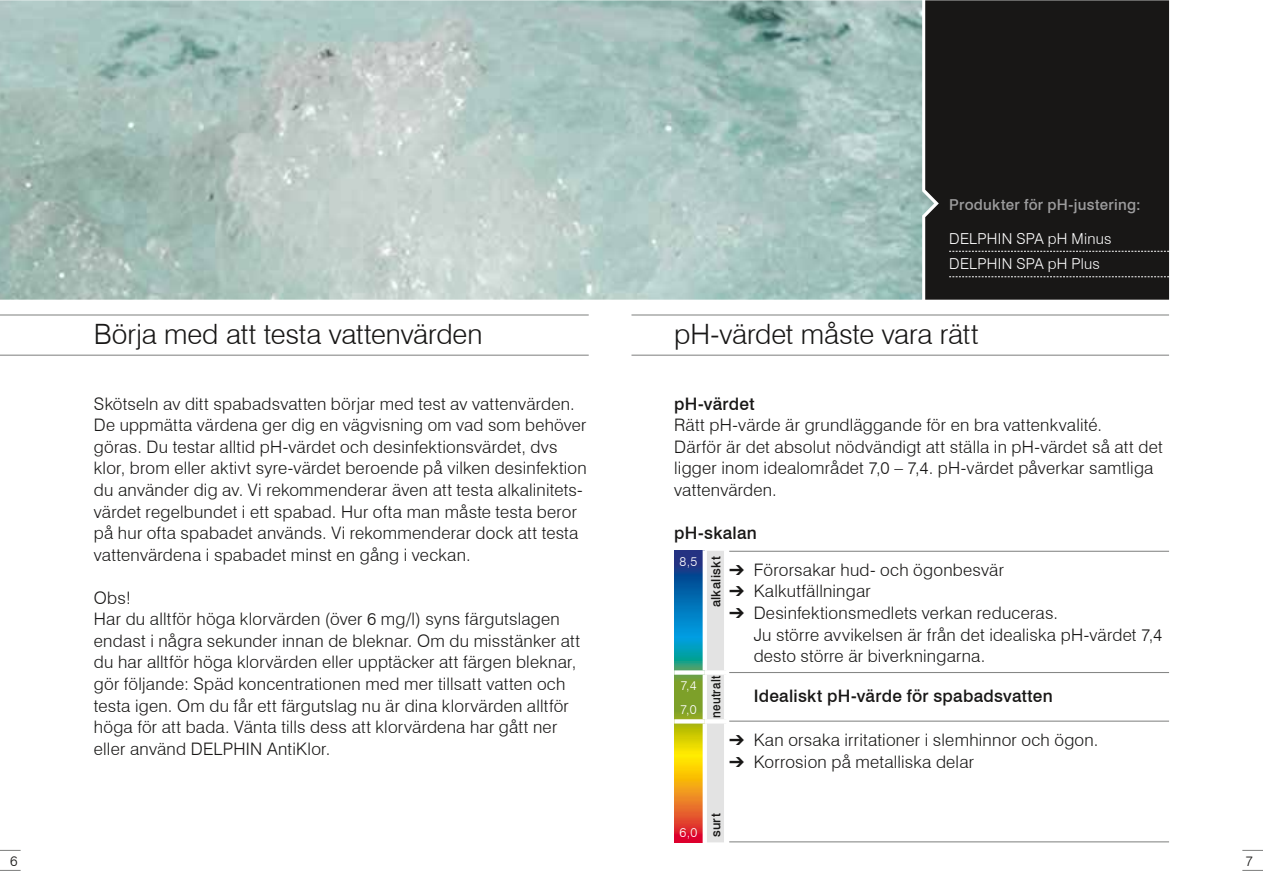
<style>
.page{position:relative;width:1263px;height:893px;background:#fff}
.page>*{position:absolute;margin:0;border:0;box-sizing:border-box;transform-origin:0 0}
.t1{font:300 28.05px "Swiss 721 BT";letter-spacing:-.005em;color:#181716}
.t2{font:300 17.25px/21.6px "Swiss 721 BT";letter-spacing:.015em;color:#181716}
.t3{font:500 17.25px "Swiss 721 BT";letter-spacing:.015em;color:#181716}
.t4{font:300 15.15px/25.5px "Swiss 721 BT";letter-spacing:.02em;color:#fff}
.t5{font:500 15.15px "Swiss 721 BT";letter-spacing:.02em;color:#9c9c9d}
.t6{font:300 13.95px "Swiss 721 BT";color:#181716}
.t7{font:500 12.9px "Swiss 721 BT";letter-spacing:.025em;color:#181716}
.t8{font:300 12.9px/24.6px "Swiss 721 BT";color:#fff}
.t9{font:500 12.9px "Swiss 721 BT";letter-spacing:.025em;color:#181716;scale:.9 1}
</style>
<div class="page">
<svg style="left:0;top:850px;width:21px;height:1px"></svg>
<svg style="left:0;top:870px;width:21px;height:1px"></svg>
<svg style="left:1242px;top:850px;width:21px;height:1px"></svg>
<svg style="left:1242px;top:870px;width:21px;height:1px"></svg>
<hr style="left:0;top:314px;width:589px;height:2px;background:#868786">
<hr style="left:0;top:355px;width:589px;height:1px;background:#868786">
<hr style="left:631px;top:314px;width:538px;height:2px;background:#868786">
<hr style="left:631px;top:355px;width:538px;height:1px;background:#868786">
<div style="left:934px;top:0;width:235px;height:300px;background:#181716"></div>
<svg style="left:949px;top:251px;width:220px;height:1px"></svg>
<svg style="left:949px;top:276px;width:220px;height:1px"></svg>
<img style="left:0;top:0;width:934px;height:300px">
<svg style="left:674px;top:551px;width:29px;height:291px;background:#7b8a59"></svg>
<div style="left:674px;top:670px;width:31px;height:5px;background:#fff"></div>
<svg style="left:674px;top:719px;width:29px;height:4px"></svg>
<svg style="left:703px;top:551px;width:21px;height:292px"></svg>
<hr style="left:729px;top:551px;width:440px;height:1px;background:#868786">
<hr style="left:729px;top:672px;width:440px;height:1px;background:#868786">
<hr style="left:729px;top:721px;width:440px;height:1px;background:#868786">
<hr style="left:729px;top:841px;width:440px;height:1px;background:#868786">
<p class="t5" style="left:949px;top:195px;width:193px">Produkter för pH-justering:</p>
<p class="t4" style="left:949px;top:225px;width:164px">DELPHIN SPA pH Minus<br>DELPHIN SPA pH Plus</p>
<h1 class="t1" style="left:94px;top:317px;width:390px">Börja med att testa vattenvärden</h1>
<h1 class="t1" style="left:674px;top:317px;width:306px">pH-värdet måste vara rätt</h1>
<p class="t2" style="left:94px;top:393px;width:494px">Skötseln av ditt spabadsvatten börjar med test av vattenvärden.<br>De uppmätta värdena ger dig en vägvisning om vad som behöver göras. Du testar alltid pH-värdet och desinfektionsvärdet, dvs klor, brom eller aktivt syre-värdet beroende på vilken desinfektion du använder dig av. Vi rekommenderar även att testa alkalinitets&shy;värdet regelbundet i ett spabad. Hur ofta man måste testa beror på hur ofta spabadet används. Vi rekommenderar dock att testa vattenvärdena i spabadet minst en gång i veckan.</p>
<p class="t2" style="left:94px;top:587px;width:488px">Obs!<br>Har du alltför höga klorvärden (över 6 mg/l) syns färgutslagen endast i några sekunder innan de bleknar. Om du misstänker att du har alltför höga klorvärden eller upptäcker att färgen bleknar, gör följande: Späd koncentrationen med mer tillsatt vatten och testa igen. Om du får ett färgutslag nu är dina klorvärden alltför höga för att bada. Vänta tills dess att klorvärdena har gått ner eller använd DELPHIN AntiKlor.</p>
<p class="t3" style="left:674px;top:393px;width:82px">pH-värdet</p>
<p class="t2" style="left:674px;top:414px;width:490px">Rätt pH-värde är grundläggande för en bra vattenkvalité.<br>Därför är det absolut nödvändigt att ställa in pH-värdet så att det ligger inom idealområdet 7,0 – 7,4. pH-värdet påverkar samtliga vattenvärden.</p>
<p class="t3" style="left:674px;top:522px;width:84px">pH-skalan</p>
<p class="t8" style="left:679px;top:549px;width:19px">8,5</p>
<p class="t7" style="left:708px;top:607px;width:52px;rotate:-90deg">alkaliskt</p>
<p class="t8" style="left:680px;top:673px;width:18px">7,4<br>7,0</p>
<p class="t9" style="left:708px;top:718px;width:49px;rotate:-90deg">neutralt</p>
<p class="t2" style="left:729px;top:559px;width:276px">➔ Förorsakar hud- och ögonbesvär</p>
<p class="t2" style="left:729px;top:580px;width:143px">➔ Kalkutfällningar</p>
<p class="t2" style="left:754px;top:602px;width:410px;text-indent:-24px">➔ Desinfektionsmedlets verkan reduceras.<br>Ju större avvikelsen är från det idealiska pH-värdet 7,4 desto större är biverkningarna.</p>
<p class="t3" style="left:754px;top:685px;width:301px">Idealiskt pH-värde för spabadsvatten</p>
<p class="t2" style="left:729px;top:729px;width:371px">➔ Kan orsaka irritationer i slemhinnor och ögon.</p>
<p class="t2" style="left:729px;top:751px;width:246px">➔ Korrosion på metalliska delar</p>
<p class="t8" style="left:680px;top:820px;width:19px">6,0</p>
<p class="t7" style="left:708px;top:837px;width:25px;rotate:-90deg">surt</p>
<p class="t6" style="left:10px;top:852px;width:9px">6</p>
<p class="t6" style="left:1245px;top:852px;width:9px">7</p>
</div>
